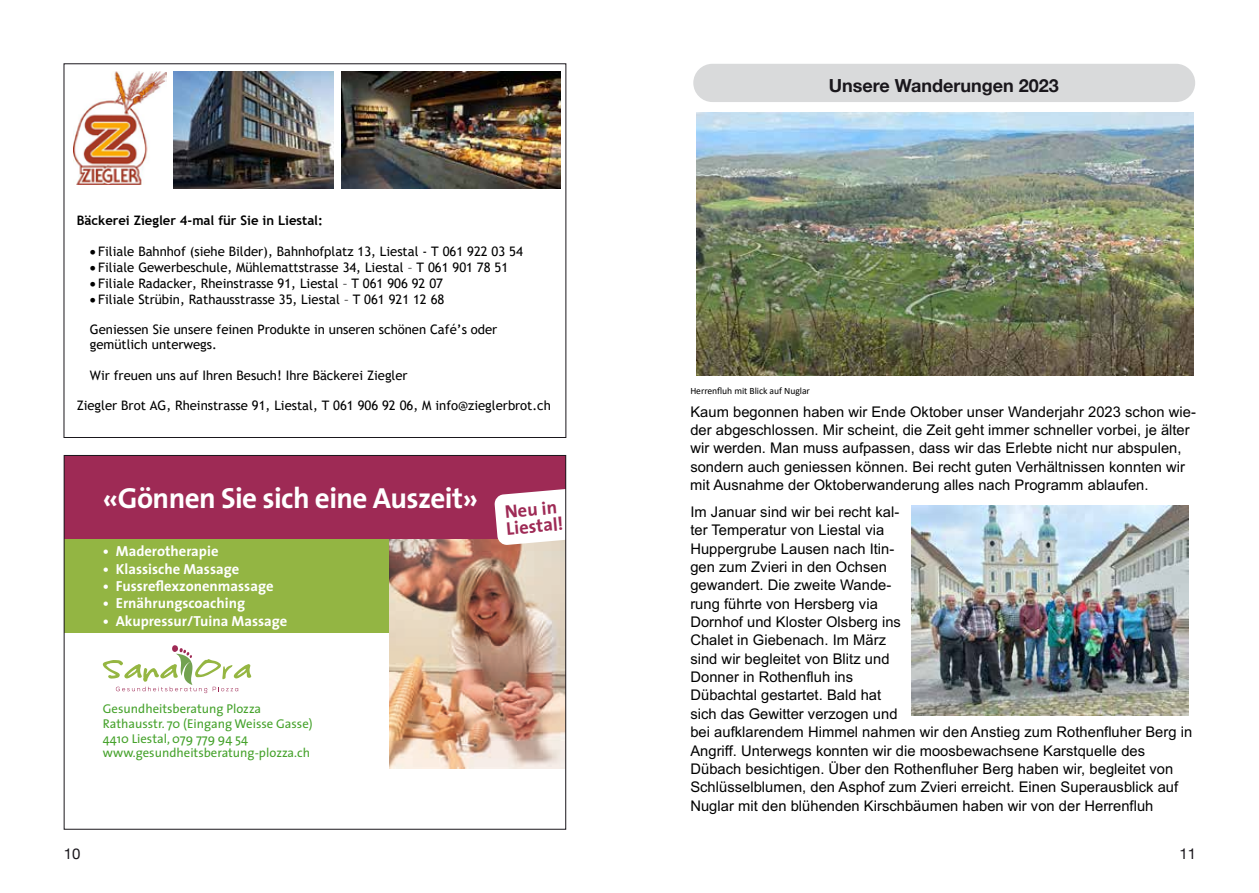
<style>
.page{position:relative;width:1259px;height:893px;background:#fff}
.page>*{position:absolute;margin:0;border:0;box-sizing:border-box;transform-origin:0 0}
.t1{font:700 29.25px "The Sans";letter-spacing:-.02em;color:#fff}
.t2{font:700 18.45px/16.8px "The Sans";color:#9e2a55}
.t3{font:700 18px "Helvetica Neue";color:#1a171c}
.t4{font:15px "Helvetica Neue";color:#1a171c}
.t5{font:14.7px/18.3px "Arial";letter-spacing:.005em;color:#000}
.t6{font:700 14.55px "The Sans";color:#fff}
.t7{font:13.05px/15.1px "Trebuchet MS";color:#000}
.t8{font:700 13.05px "Trebuchet MS";color:#000}
.t9{font:12.75px/14.5px "The Sans";color:#45a22b}
.t10{font:9.6px "Calibri";letter-spacing:-.005em;color:#000}
</style>
<div class="page">
<div style="left:64px;top:455px;width:326px;height:177px;background:#93b543"></div>
<img style="left:390px;top:539px;width:174px;height:229px">
<svg style="left:103px;top:645px;width:148px;height:48px"></svg>
<div style="left:64px;top:455px;width:502px;height:84px;background:#9e2a55"></div>
<svg style="left:494px;top:489px;width:70px;height:56px"></svg>
<img style="left:73px;top:71px;width:93px;height:113px">
<img style="left:174px;top:71px;width:159px;height:118px">
<img style="left:342px;top:71px;width:218px;height:118px">
<div style="left:693px;top:64px;width:502px;height:38px;background:#d9dadb;border-radius:19px"></div>
<img style="left:697px;top:113px;width:496px;height:262px">
<img style="left:912px;top:506px;width:276px;height:209px">
<p class="t8" style="left:77px;top:212px;width:248px">Bäckerei Ziegler 4-mal für Sie in Liestal:</p>
<p class="t7" style="left:90px;top:244px;width:434px">• Filiale Bahnhof (siehe Bilder), Bahnhofplatz 13, Liestal - T 061 922 03 54</p>
<p class="t7" style="left:90px;top:260px;width:420px">• Filiale Gewerbeschule, Mühlemattstrasse 34, Liestal – T 061 901 78 51</p>
<p class="t7" style="left:90px;top:276px;width:355px">• Filiale Radacker, Rheinstrasse 91, Liestal – T 061 906 92 07</p>
<p class="t7" style="left:90px;top:292px;width:356px">• Filiale Strübin, Rathausstrasse 35, Liestal – T 061 921 12 68</p>
<p class="t7" style="left:90px;top:322px;width:409px">Geniessen Sie unsere feinen Produkte in unseren schönen Café’s oder gemütlich unterwegs.</p>
<p class="t7" style="left:90px;top:367px;width:319px">Wir freuen uns auf Ihren Besuch! Ihre Bäckerei Ziegler</p>
<p class="t7" style="left:77px;top:398px;width:476px">Ziegler Brot AG, Rheinstrasse 91, Liestal, T 061 906 92 06, M info@zieglerbrot.ch</p>
<h1 class="t1" style="left:103px;top:473px;width:376px">«Gönnen Sie sich eine Auszeit»</h1>
<p class="t6" style="left:103px;top:539px;width:117px">• Maderotherapie</p>
<p class="t6" style="left:103px;top:557px;width:138px">• Klassische Massage</p>
<p class="t6" style="left:103px;top:574px;width:172px">• Fussreflexzonenmassage</p>
<p class="t6" style="left:103px;top:591px;width:144px">• Ernährungscoaching</p>
<p class="t6" style="left:103px;top:608px;width:186px">• Akupressur/Tuina Massage</p>
<p class="t2" style="left:504px;top:503px;width:59px;rotate:-5deg">Neu in<br>Liestal!</p>
<p class="t9" style="left:103px;top:701px;width:211px">Gesundheitsberatung Plozza Rathausstr. 70 (Eingang Weisse Gasse)<br>4410 Liestal, 079 779 94 54 www.gesundheitsberatung-plozza.ch</p>
<p class="t3" style="left:829px;top:71px;width:232px">Unsere Wanderungen 2023</p>
<p class="t10" style="left:690px;top:384px;width:121px">Herrenfluh mit Blick auf Nuglar</p>
<p class="t5" style="left:690px;top:402px;width:507px">Kaum begonnen haben wir Ende Oktober unser Wanderjahr 2023 schon wie&shy;der abgeschlossen. Mir scheint, die Zeit geht immer schneller vorbei, je älter wir werden. Man muss aufpassen, dass wir das Erlebte nicht nur abspulen, sondern auch geniessen können. Bei recht guten Verhältnissen konnten wir mit Ausnahme der Oktoberwanderung alles nach Programm ablaufen.</p>
<p class="t5" style="left:690px;top:503px;width:503px">Im Januar sind wir bei recht kal-<br>ter Temperatur von Liestal via<br>Huppergrube Lausen nach Itin-<br>gen zum Zvieri in den Ochsen<br>gewandert. Die zweite Wande-<br>rung führte von Hersberg via<br>Dornhof und Kloster Olsberg ins<br>Chalet in Giebenach. Im März<br>sind wir begleitet von Blitz und<br>Donner in Rothenfluh ins<br>Dübachtal gestartet. Bald hat<br>sich das Gewitter verzogen und<br>bei aufklarendem Himmel nahmen wir den Anstieg zum Rothenfluher Berg in Angriff. Unterwegs konnten wir die moosbewachsene Karstquelle des Dübach besichtigen. Über den Rothenfluher Berg haben wir, begleitet von Schlüsselblumen, den Asphof zum Zvieri erreicht. Einen Superausblick auf Nuglar mit den blühenden Kirschbäumen haben wir von der Herrenfluh</p>
<p class="t4" style="left:64px;top:843px;width:18px">10</p>
<p class="t4" style="left:1179px;top:843px;width:18px">11</p>
</div>
